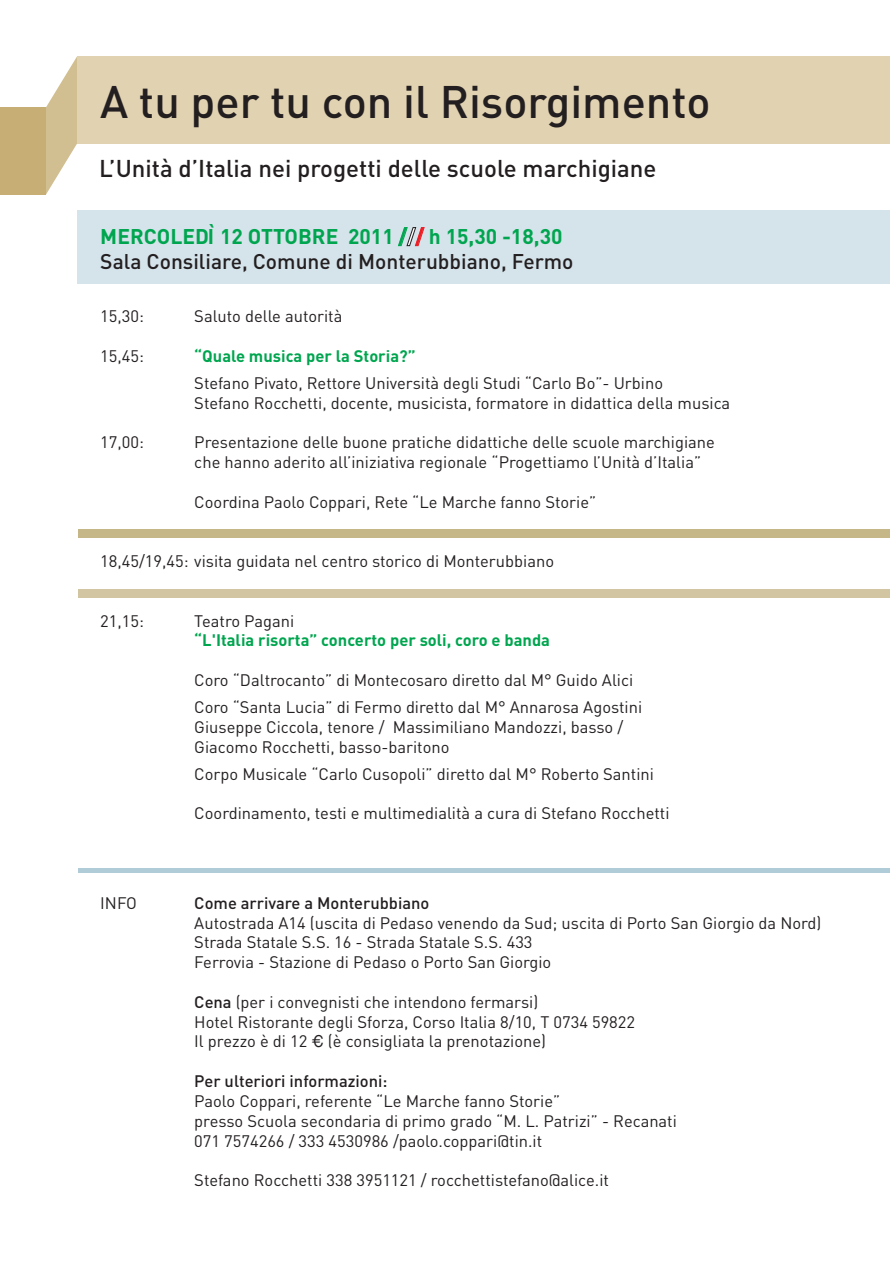
<style>
.page{position:relative;width:890px;height:1265px;background:#fff}
.page>*{position:absolute;margin:0;border:0;box-sizing:border-box;transform-origin:0 0}
.t1{font:500 45px "DIN";color:#231f20}
.t2{font:500 24px "DIN";color:#231f20}
.t3{font:500 21px/25.2px "DIN";color:#231f20}
.t4{font:16.5px/19.8px "DIN";color:#231f20}
.t5{font:700 16.5px "DIN";color:#00a54f}
.t6{font:500 16.5px "DIN";color:#231f20}
.s1{font-weight:700;color:#00a54f}
.s2{font-weight:700;color:#fff}
.s3{font-weight:700;color:#ee1d23}
.s4{font-weight:500}
.s5{font-family:"Helvetica"}
</style>
<div class="page">
<div style="left:78px;top:529px;width:812px;height:8px;background:#c5b787"></div>
<div style="left:78px;top:589px;width:812px;height:8px;background:#d2c5a1"></div>
<hr style="left:78px;top:868px;width:812px;height:4px;background:#afccd8">
<svg style="left:46px;top:57px;width:31px;height:138px"></svg>
<div style="left:77px;top:56px;width:813px;height:87px;background:#e1d2b1"></div>
<div style="left:77px;top:210px;width:813px;height:73px;background:#d5e3ea"></div>
<div style="left:0;top:108px;width:46px;height:87px;background:#c6ae75"></div>
<svg style="left:398px;top:227px;width:27px;height:19px"></svg>
<h1 class="t1" style="left:100px;top:73px;width:612px">A tu per tu con il Risorgimento</h1>
<h2 class="t2" style="left:99px;top:152px;width:559px">L’Unità d’Italia nei progetti delle scuole marchigiane</h2>
<p class="t3" style="left:100px;top:223px;width:475px"><span class="s1">MERCOLEDÌ 12 OTTOBRE 2011 /</span><span class="s2">/</span><span class="s3">/</span> <span class="s1">h 15,30 -18,30<br></span>Sala Consiliare, Comune di Monterubbiano, Fermo</p>
<p class="t4" style="left:100px;top:306px;width:45px">15,30:</p>
<p class="t4" style="left:194px;top:306px;width:150px">Saluto delle autorità</p>
<p class="t4" style="left:100px;top:345px;width:45px">15,45:</p>
<p class="t5" style="left:194px;top:345px;width:223px">“Quale musica per la Storia?”</p>
<p class="t4" style="left:194px;top:372px;width:537px">Stefano Pivato, Rettore Università degli Studi “Carlo Bo”- Urbino<br>Stefano Rocchetti, docente, musicista, formatore in didattica della musica</p>
<p class="t4" style="left:100px;top:432px;width:45px">17,00:</p>
<p class="t4" style="left:194px;top:432px;width:522px">Presentazione delle buone pratiche didattiche delle scuole marchigiane che hanno aderito all’iniziativa regionale “Progettiamo l’Unità d’Italia”</p>
<p class="t4" style="left:194px;top:491px;width:403px">Coordina Paolo Coppari, Rete “Le Marche fanno Storie”</p>
<p class="t4" style="left:100px;top:551px;width:455px">18,45/19,45: visita guidata nel centro storico di Monterubbiano</p>
<p class="t4" style="left:100px;top:610px;width:45px">21,15:</p>
<p class="t4" style="left:194px;top:610px;width:101px">Teatro Pagani</p>
<p class="t5" style="left:194px;top:629px;width:357px">“L'Italia risorta” concerto per soli, coro e banda</p>
<p class="t4" style="left:194px;top:666px;width:449px;line-height:27px">Coro “Daltrocanto” di Montecosaro diretto dal M° Guido Alici<br>Coro “Santa Lucia” di Fermo diretto dal M° Annarosa Agostini</p>
<p class="t4" style="left:194px;top:716px;width:430px">Giuseppe Ciccola, tenore / Massimiliano Mandozzi, basso /<br>Giacomo Rocchetti, basso-baritono</p>
<p class="t4" style="left:194px;top:763px;width:461px">Corpo Musicale “Carlo Cusopoli” diretto dal M° Roberto Santini</p>
<p class="t4" style="left:194px;top:803px;width:477px">Coordinamento, testi e multimedialità a cura di Stefano Rocchetti</p>
<p class="t4" style="left:100px;top:892px;width:38px">INFO</p>
<p class="t6" style="left:194px;top:892px;width:237px">Come arrivare a Monterubbiano</p>
<p class="t4" style="left:194px;top:912px;width:629px">Autostrada A14 (uscita di Pedaso venendo da Sud; uscita di Porto San Giorgio da Nord)<br>Strada Statale S.S. 16 - Strada Statale S.S. 433<br>Ferrovia - Stazione di Pedaso o Porto San Giorgio</p>
<p class="t4" style="left:194px;top:991px;width:442px"><span class="s4">Cena</span> (per i convegnisti che intendono fermarsi)<br>Hotel Ristorante degli Sforza, Corso Italia 8/10, T 0734 59822<br>Il prezzo è di 12 <span class="s5">€</span> (è consigliata la prenotazione)</p>
<p class="t6" style="left:194px;top:1070px;width:195px">Per ulteriori informazioni:</p>
<p class="t4" style="left:194px;top:1090px;width:484px">Paolo Coppari, referente “Le Marche fanno Storie”<br>presso Scuola secondaria di primo grado “M. L. Patrizi” - Recanati<br>071 7574266 / 333 4530986 /paolo.coppari@tin.it</p>
<p class="t4" style="left:194px;top:1169px;width:416px">Stefano Rocchetti 338 3951121 / rocchettistefano@alice.it</p>
</div>
